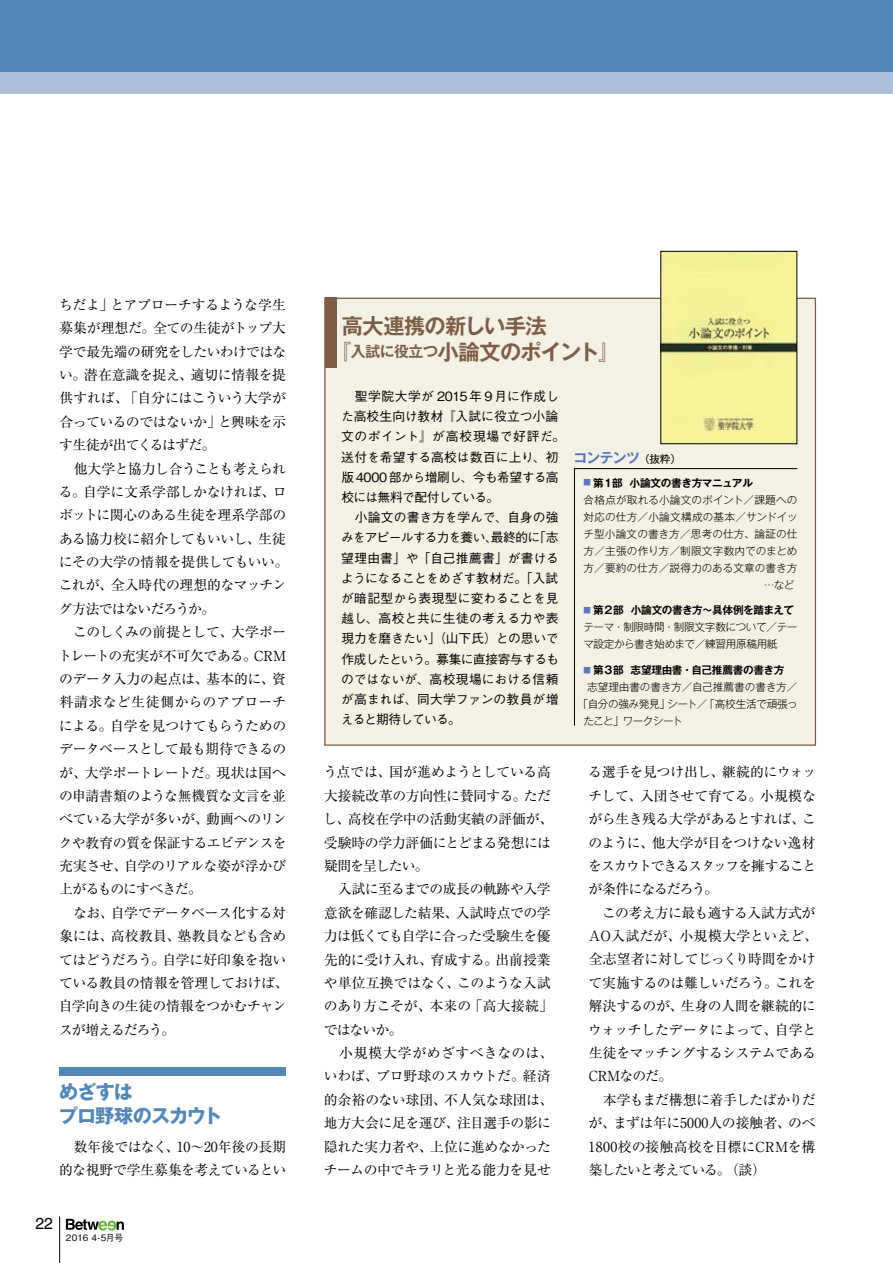
<style>
.page{position:relative;width:893px;height:1263px;background:#fff}
.page>*{position:absolute;margin:0;border:0;box-sizing:border-box;transform-origin:0 0}
.t1{font:700 21.3px/25.5px "Gothic MB101 Pr 6 De";letter-spacing:-.035em;color:#7e5c45}
.t2{font:700 19.2px/24.5px "Gothic MB101 Pro";letter-spacing:-.05em;color:#5386b9}
.t3{font:15.9px "Helvetica LT Std";color:#000}
.t4{font:13.8px/23.4px "Ryumin Pro";letter-spacing:-.025em;color:#000}
.t5{font:700 13.8px "Gothic MB101 Pro De";letter-spacing:-.045em;color:#5976b9}
.t6{font:500 12.75px/20.2px "Gothic BBB Pro";letter-spacing:-.01em;color:#000}
.t7{font:300 10.65px/17px "Gothic MB101 Pro";letter-spacing:.01em;color:#000}
.t8{font:300 10.65px/17px "Gothic MB101 Pro";letter-spacing:-.04em;color:#000}
.t9{font:300 10.65px "Gothic MB101 Pro";letter-spacing:-.035em;color:#000}
.t10{font:300 10.65px "Gothic MB101 Pro";letter-spacing:-.01em;color:#000}
.t11{font:700 10.65px "Gothic MB101 Pro De";letter-spacing:-.03em;color:#000}
.t12{font:300 10.65px "Gothic MB101 Pro";letter-spacing:-.065em;color:#000}
.t13{font:500 8.85px "Gothic BBB Pro";letter-spacing:-.03em;color:#000}
.s1{font-size:14.85px}
.s2{font-family:"Gothic MB101 Pro";font-weight:400;font-size:10.65px;color:#000}
.s3{font-size:7.5px;color:#5976b9}
.s4{font-family:"Gothic MB101 Pro De";font-weight:700}
.s5{font-family:"Gothic MB101 Pro";font-weight:300;font-size:7.5px;color:#5976b9}
</style>
<div class="page">
<svg style="left:66px;top:1219px;width:58px;height:11px"></svg>
<hr style="left:59px;top:1216px;width:1px;height:47px;background:#000">
<div style="left:324px;top:298px;width:492px;height:448px;background:#f3f0e4;border:1px solid #7e5c45"></div>
<img style="left:662px;top:253px;width:133px;height:189px">
<div style="left:60px;top:1067px;width:226px;height:9px;background:#5386b9"></div>
<div style="left:0;top:0;width:893px;height:94px;background:#5386b9"></div>
<div style="left:0;top:72px;width:893px;height:22px;background:#b0c0dc"></div>
<div style="left:325px;top:298px;width:12px;height:70px;background:#7e5c45"></div>
<svg style="left:574px;top:468px;width:224px;height:258px"></svg>
<p class="t4" style="left:58px;top:292px;width:232px">ちだよ」とアプローチするような学生募集が理想だ。全ての生徒がトップ大学で最先端の研究をしたいわけではない。潜在意識を捉え、適切に情報を提供すれば、「自分にはこういう大学が合っているのではないか」と興味を示す生徒が出てくるはずだ。<br>　他大学と協力し合うことも考えられる。自学に文系学部しかなければ、ロボットに関心のある生徒を理系学部のある協力校に紹介してもいいし、生徒にその大学の情報を提供してもいい。これが、全入時代の理想的なマッチング方法ではないだろうか。<br>　このしくみの前提として、大学ポートレートの充実が不可欠である。CRMのデータ入力の起点は、基本的に、資料請求など生徒側からのアプローチによる。自学を見つけてもらうためのデータベースとして最も期待できるのが、大学ポートレートだ。現状は国への申請書類のような無機質な文言を並べている大学が多いが、動画へのリンクや教育の質を保証するエビデンスを充実させ、自学のリアルな姿が浮かび上がるものにすべきだ。<br>　なお、自学でデータベース化する対象には、高校教員、塾教員なども含めてはどうだろう。自学に好印象を抱いている教員の情報を管理しておけば、自学向きの生徒の情報をつかむチャンスが増えるだろう。</p>
<p class="t2" style="left:59px;top:1077px;width:165px">めざすは<br>プロ野球のスカウト</p>
<p class="t4" style="left:59px;top:1134px;width:229px">　数年後ではなく、10〜20年後の長期的な視野で学生募集を考えているとい</p>
<p class="t3" style="left:35px;top:1214px;width:19px">22</p>
<p class="t13" style="left:66px;top:1230px;width:59px">2016 4-5月号</p>
<p class="t1" style="left:330px;top:313px;width:291px;text-indent:12px">高大連携の新しい手法<br>『<span class="s1">入試に役立つ</span>小論文のポイント』</p>
<p class="t6" style="left:341px;top:384px;width:226px">　聖学院大学が 2015年９月に作成した高校生向け教材『入試に役立つ小論文のポイント』が高校現場で好評だ。送付を希望する高校は数百に上り、初版 4000 部から増刷し、今も希望する高校には無料で配付している。<br>　小論文の書き方を学んで、自身の強みをアピールする力を養い、最終的に「志望理由書」や「自己推薦書」が書けるようになることをめざす教材だ。「入試が暗記型から表現型に変わることを見越し、高校と共に生徒の考える力や表現力を磨きたい」（山下氏）との思いで作成したという。募集に直接寄与するものではないが、高校現場における信頼が高まれば、同大学ファンの教員が増えると期待している。</p>
<p class="t5" style="left:573px;top:446px;width:109px">コンテンツ<span class="s2">（抜粋）</span></p>
<p class="t7" style="left:583px;top:473px;width:216px"><span class="s3">■</span> <span class="s4">第１部 小論文の書き方マニュアル<br></span>合格点が取れる小論文のポイント／課題への対応の仕方／小論文構成の基本／サンドイッチ型小論文の書き方／思考の仕方、論証の仕方／主張の作り方／制限文字数内でのまとめ方／要約の仕方／説得力のある文章の書き方</p>
<p class="t8" style="left:583px;top:600px;width:216px"><span class="s3">■</span> <span class="s4">第２部 小論文の書き方〜具体例を踏まえて</span>テーマ・制限時間・制限文字数について／テーマ設定から書き始めまで／練習用原稿用紙</p>
<p class="t11" style="left:583px;top:661px;width:202px"><span class="s5">■</span> 第３部 志望理由書・自己推薦書の書き方</p>
<p class="t10" style="left:587px;top:678px;width:212px">志望理由書の書き方／自己推薦書の書き方／</p>
<p class="t9" style="left:578px;top:695px;width:221px">「自分の強み発見」シート／「高校生活で頑張っ</p>
<p class="t12" style="left:583px;top:712px;width:101px">たこと」ワークシート</p>
<p class="t4" style="left:323px;top:760px;width:232px">う点では、国が進めようとしている高大接続改革の方向性に賛同する。ただし、高校在学中の活動実績の評価が、受験時の学力評価にとどまる発想には疑問を呈したい。<br>　入試に至るまでの成長の軌跡や入学意欲を確認した結果、入試時点での学力は低くても自学に合った受験生を優先的に受け入れ、育成する。出前授業や単位互換ではなく、このような入試のあり方こそが、本来の「高大接続」ではないか。<br>　小規模大学がめざすべきなのは、いわば、プロ野球のスカウトだ。経済的余裕のない球団、不人気な球団は、地方大会に足を運び、注目選手の影に隠れた実力者や、上位に進めなかったチームの中でキラリと光る能力を見せ</p>
<p class="t4" style="left:588px;top:760px;width:232px">る選手を見つけ出し、継続的にウォッチして、入団させて育てる。小規模ながら生き残る大学があるとすれば、このように、他大学が目をつけない逸材をスカウトできるスタッフを擁することが条件になるだろう。<br>　この考え方に最も適する入試方式が<br>AO入試だが、小規模大学といえど、全志望者に対してじっくり時間をかけて実施するのは難しいだろう。これを解決するのが、生身の人間を継続的にウォッチしたデータによって、自学と生徒をマッチングするシステムである<br>CRMなのだ。<br>　本学もまだ構想に着手したばかりだが、まずは年に5000人の接触者、のべ<br>1800校の接触高校を目標にCRMを構築したいと考えている。（談）</p>
</div>
